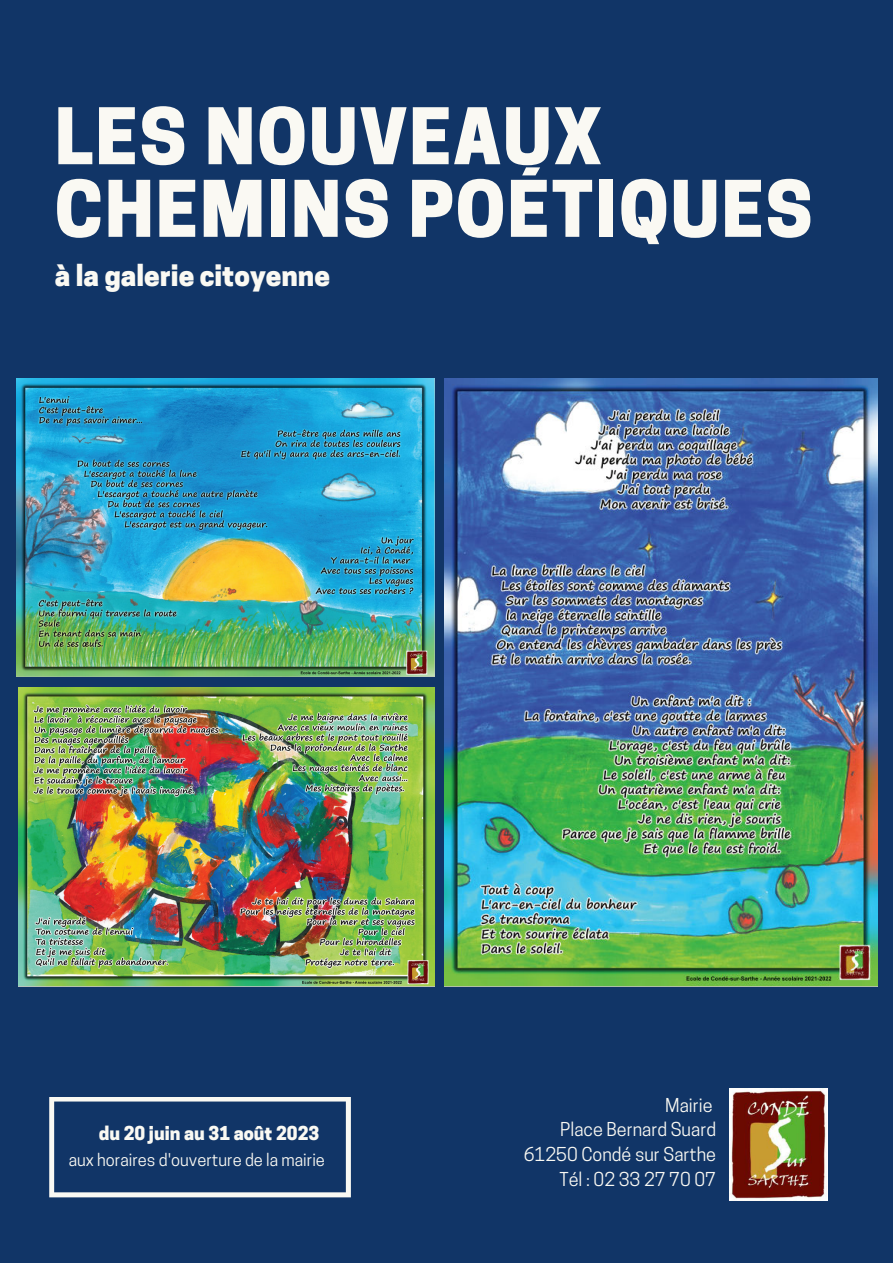
<style>
.page{position:relative;width:893px;height:1263px;background:#113567}
.page>*{position:absolute;margin:0;border:0;box-sizing:border-box;transform-origin:0 0}
.t1{font:800 73.12px/72.6px "Cooper Hewitt";letter-spacing:.025em;color:#faf9f3}
.t2{font:800 27.75px "Cooper Hewitt";color:#faf9f3}
.t3{font:18px/24.8px "Cooper Hewitt";color:#faf9f3;text-align:right}
.t4{font:800 18px "Cooper Hewitt";color:#faf9f3}
.t5{font:16.5px "Cooper Hewitt";color:#faf9f3}
</style>
<div class="page">
<img style="left:730px;top:1088px;width:97px;height:112px">
<svg style="left:49px;top:1097px;width:302px;height:100px"></svg>
<img style="left:17px;top:378px;width:418px;height:299px">
<img style="left:18px;top:688px;width:417px;height:298px">
<img style="left:444px;top:378px;width:433px;height:608px">
<h1 class="t1" style="left:55px;top:101px;width:759px">LES NOUVEAUX<br>CHEMINS POÉTIQUES</h1>
<h2 class="t2" style="left:55px;top:259px;width:277px">à la galerie citoyenne</h2>
<p class="t4" style="left:99px;top:1122px;width:222px">du 20 juin au 31 août 2023</p>
<p class="t5" style="left:69px;top:1150px;width:258px">aux horaires d'ouverture de la mairie</p>
<p class="t3" style="left:524px;top:1092px;width:194px">Mairie<br>Place Bernard Suard<br>61250 Condé sur Sarthe<br>Tél : 02 33 27 70 07</p>
</div>
